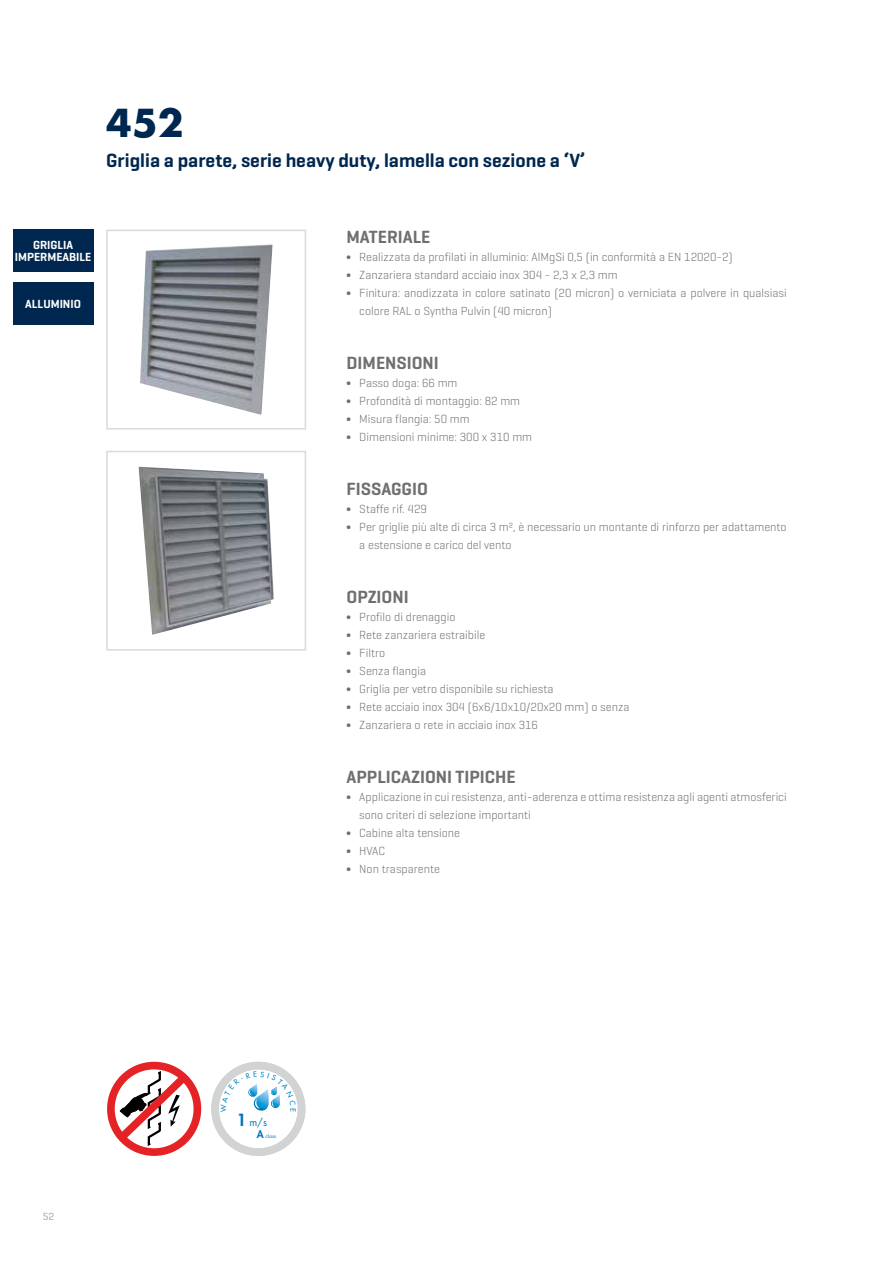
<style>
.page{position:relative;width:893px;height:1263px;background:#fff}
.page>*{position:absolute;margin:0;border:0;box-sizing:border-box;transform-origin:0 0}
.t1{font:700 37.5px "Futura Std";color:#00274f}
.t2{font:600 19.5px "Geogrotesque";color:#00274f}
.t3{font:600 18px "Geogrotesque";color:#706f6f}
.t4{font:300 12px/18px "Geogrotesque";color:#706f6f}
.t5{font:600 12px/12px "Geogrotesque";color:#fff;text-align:center}
.t6{font:10.5px "Geogrotesque";color:#9d9d9c}
.t7{font:10.2px "Futura Std";color:#0075bf}
.t8{font:5.1px "Futura Std";color:#0075bf}
.s1{font-weight:800;font-size:16.35px}
.s2{font-weight:800;font-size:10.2px}
</style>
<div class="page">
<img style="left:140px;top:244px;width:133px;height:171px">
<div style="left:106px;top:230px;width:200px;height:199px;border:2px solid #dadada"></div>
<img style="left:139px;top:467px;width:135px;height:168px">
<div style="left:106px;top:451px;width:200px;height:200px;border:2px solid #dadada"></div>
<div style="left:211px;top:1062px;width:94px;height:94px;border:8px solid #d1d3d5;border-radius:50%"></div>
<div style="left:107px;top:1062px;width:94px;height:94px;border:8px solid #e52225;border-radius:50%"></div>
<svg style="left:110px;top:1065px;width:87px;height:83px"></svg>
<div style="left:13px;top:230px;width:81px;height:42px;background:#00274f"></div>
<div style="left:13px;top:282px;width:81px;height:43px;background:#00274f"></div>
<svg style="left:221px;top:1071px;width:75px;height:40px"></svg>
<h1 class="t1" style="left:106px;top:98px;width:79px">452</h1>
<h2 class="t2" style="left:106px;top:148px;width:481px">Griglia a parete, serie heavy duty, lamella con sezione a ‘V’</h2>
<p class="t5" style="left:15px;top:239px;width:78px">GRIGLIA<br>IMPERMEABILE</p>
<p class="t5" style="left:25px;top:298px;width:57px">ALLUMINIO</p>
<h3 class="t3" style="left:347px;top:226px;width:85px">MATERIALE</h3>
<p class="t4" style="left:347px;top:248px;width:388px">∫ Realizzata da profilati in alluminio: AlMgSi 0,5 (in conformità a EN 12020-2)</p>
<p class="t4" style="left:347px;top:266px;width:273px">∫ Zanzariera standard acciaio inox 304 - 2,3 x 2,3 mm</p>
<p class="t4" style="left:347px;top:284px;width:442px">∫ Finitura: anodizzata in colore satinato (20 micron) o verniciata a polvere in qualsiasi</p>
<p class="t4" style="left:359px;top:302px;width:194px">colore RAL o Syntha Pulvin (40 micron)</p>
<h3 class="t3" style="left:347px;top:352px;width:94px">DIMENSIONI</h3>
<p class="t4" style="left:347px;top:374px;width:187px">∫ Passo doga: 66 mm<br>∫ Profondità di montaggio: 82 mm<br>∫ Misura flangia: 50 mm<br>∫ Dimensioni minime: 300 x 310 mm</p>
<h3 class="t3" style="left:347px;top:478px;width:83px">FISSAGGIO</h3>
<p class="t4" style="left:347px;top:500px;width:82px">∫ Staffe rif. 429</p>
<p class="t4" style="left:347px;top:518px;width:442px">∫ Per griglie più alte di circa 3 m², è necessario un montante di rinforzo per adattamento</p>
<p class="t4" style="left:359px;top:536px;width:154px">a estensione e carico del vento</p>
<h3 class="t3" style="left:347px;top:586px;width:64px">OPZIONI</h3>
<p class="t4" style="left:347px;top:608px;width:284px">∫ Profilo di drenaggio<br>∫ Rete zanzariera estraibile<br>∫ Filtro<br>∫ Senza flangia<br>∫ Griglia per vetro disponibile su richiesta<br>∫ Rete acciaio inox 304 (6x6/10x10/20x20 mm) o senza ∫ Zanzariera o rete in acciaio inox 316</p>
<h3 class="t3" style="left:347px;top:766px;width:170px">APPLICAZIONI TIPICHE</h3>
<p class="t4" style="left:347px;top:788px;width:442px">∫ Applicazione in cui resistenza, anti-aderenza e ottima resistenza agli agenti atmosferici</p>
<p class="t4" style="left:359px;top:806px;width:173px">sono criteri di selezione importanti</p>
<p class="t4" style="left:347px;top:824px;width:115px">∫ Cabine alta tensione</p>
<p class="t4" style="left:347px;top:842px;width:40px">∫ HVAC</p>
<p class="t4" style="left:347px;top:860px;width:95px">∫ Non trasparente</p>
<p class="t6" style="left:43px;top:1210px;width:13px">52</p>
<p class="t7" style="left:237px;top:1115px;width:32px"><span class="s1">1</span> m/s</p>
<p class="t8" style="left:257px;top:1133px;width:21px"><span class="s2">A</span> class</p>
</div>
